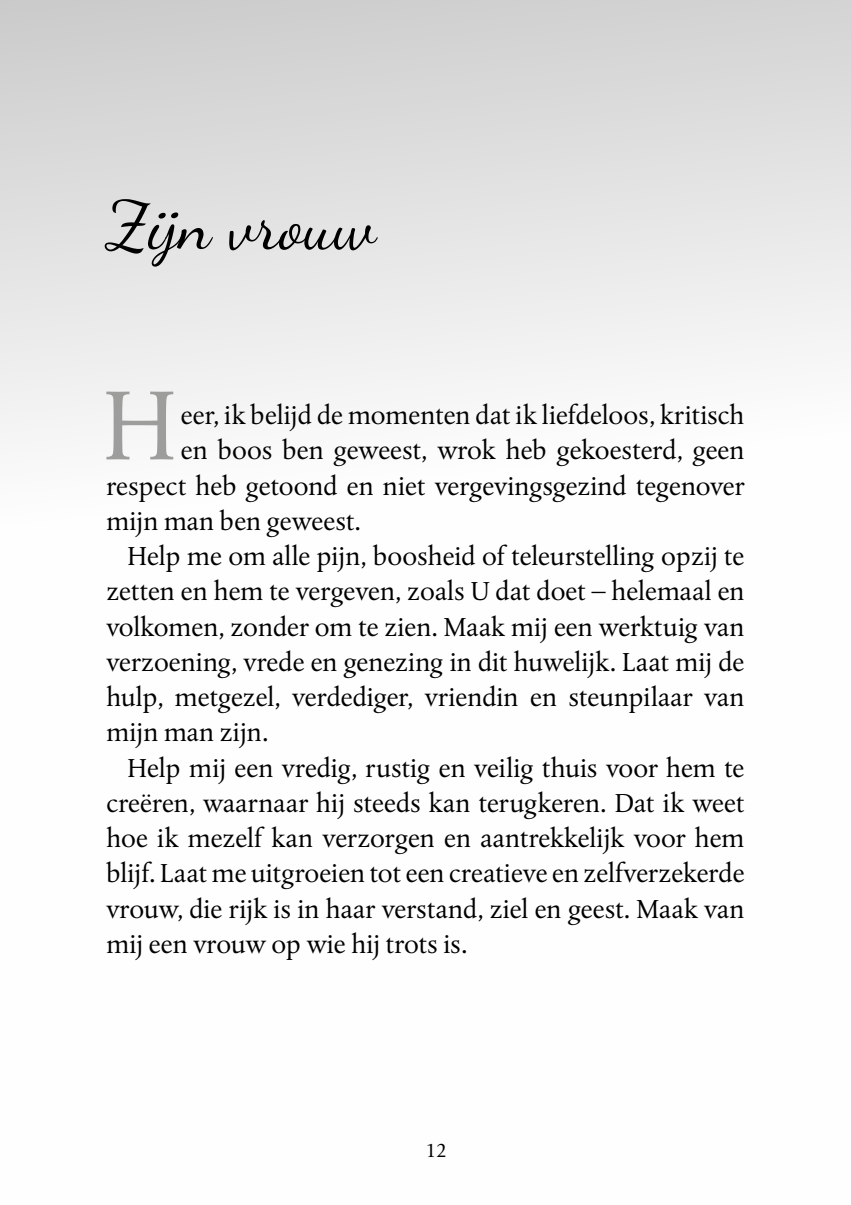
<style>
.page{position:relative;width:851px;height:1205px;background:#fff}
.page>*{position:absolute;margin:0;border:0;box-sizing:border-box;transform-origin:0 0}
.t1{font:103.5px "Albertina MT Std";color:#9d9d9c}
.t2{font:67.5px "Dancing Script";color:#000}
.t3{font:27.5px "Albertina MT Std";letter-spacing:-.005em;color:#000}
.t4{font:20px "Albertina MT Std";color:#000}
</style>
<div class="page">
<svg style="left:0;top:0;width:850px;height:434px"></svg>
<h2 class="t2" style="left:106px;top:186px;width:271px">Zijn vrouw</h2>
<h1 class="t1" style="left:103px;top:366px;width:75px">H</h1>
<p class="t3" style="left:181px;top:399px;width:565px">eer, ik belijd de momenten dat ik liefdeloos, kritisch</p>
<p class="t3" style="left:181px;top:435px;width:565px">en boos ben geweest, wrok heb gekoesterd, geen</p>
<p class="t3" style="left:106px;top:470px;width:639px">respect heb getoond en niet vergevingsgezind tegenover</p>
<p class="t3" style="left:106px;top:505px;width:256px">mijn man ben geweest.</p>
<p class="t3" style="left:128px;top:540px;width:618px">Help me om alle pijn, boosheid of teleurstelling opzij te</p>
<p class="t3" style="left:106px;top:576px;width:639px">zetten en hem te vergeven, zoals U dat doet – helemaal en</p>
<p class="t3" style="left:106px;top:611px;width:639px">volkomen, zonder om te zien. Maak mij een werktuig van</p>
<p class="t3" style="left:106px;top:646px;width:639px">verzoening, vrede en genezing in dit huwelijk. Laat mij de</p>
<p class="t3" style="left:106px;top:681px;width:639px">hulp, metgezel, verdediger, vriendin en steunpilaar van</p>
<p class="t3" style="left:106px;top:717px;width:163px">mijn man zijn.</p>
<p class="t3" style="left:128px;top:752px;width:618px">Help mij een vredig, rustig en veilig thuis voor hem te</p>
<p class="t3" style="left:106px;top:787px;width:639px">creëren, waarnaar hij steeds kan terugkeren. Dat ik weet</p>
<p class="t3" style="left:106px;top:822px;width:639px">hoe ik mezelf kan verzorgen en aantrekkelijk voor hem</p>
<p class="t3" style="left:106px;top:858px;width:639px">blijf. Laat me uitgroeien tot een creatieve en zelfverzekerde</p>
<p class="t3" style="left:106px;top:893px;width:639px">vrouw, die rijk is in haar verstand, ziel en geest. Maak van</p>
<p class="t3" style="left:106px;top:928px;width:362px">mij een vrouw op wie hij trots is.</p>
<p class="t4" style="left:426px;top:1139px;width:21px">12</p>
</div>
